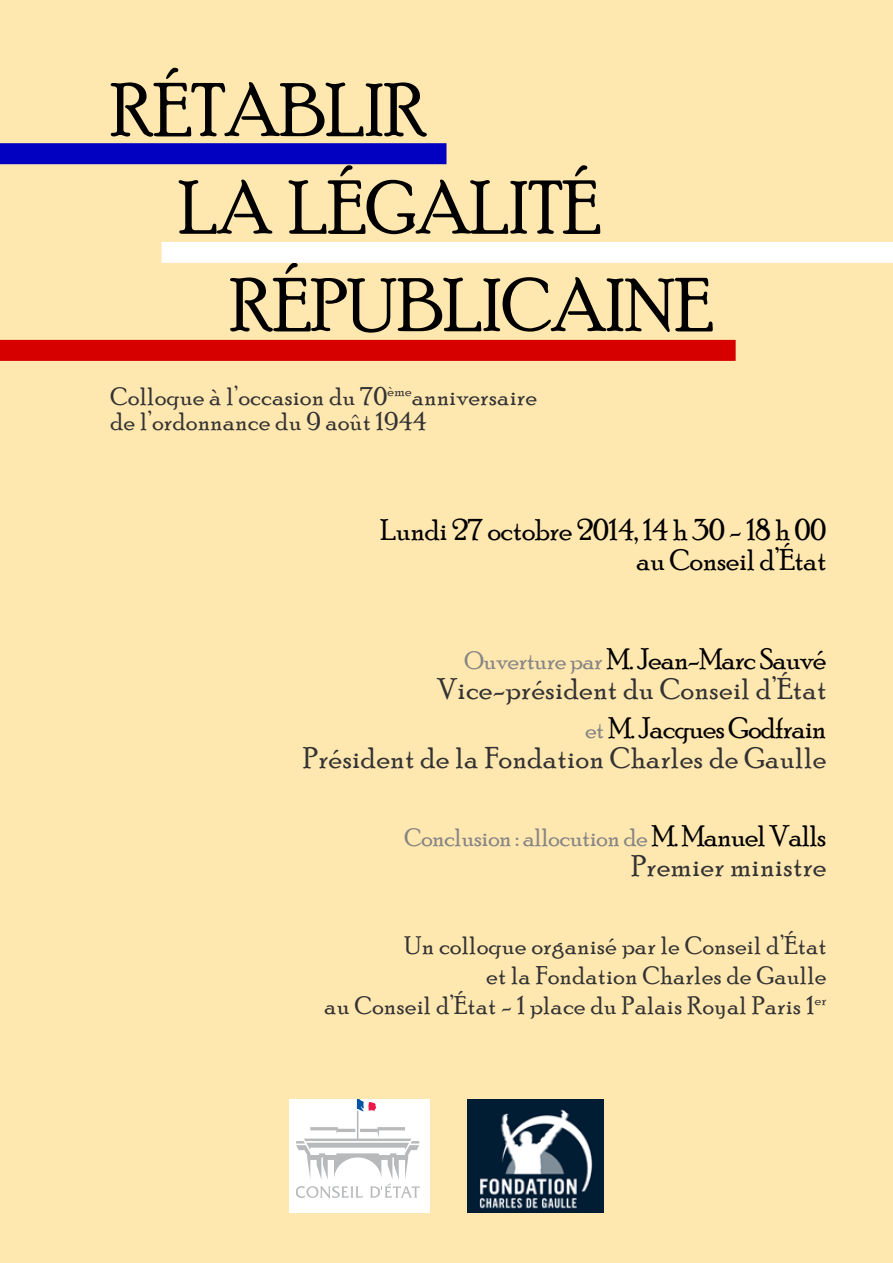
<style>
.page{position:relative;width:893px;height:1263px;background:#ffe7b0}
.page>*{position:absolute;margin:0;border:0;box-sizing:border-box;transform-origin:0 0}
.t1{font:74.55px "Poor Richard";color:#000}
.t2{font:30px/30px "Poor Richard";letter-spacing:.025em;color:#333;text-align:right}
.t3{font:30px/30px "Poor Richard";color:#000;text-align:right}
.t4{font:25.5px/30px "Poor Richard";letter-spacing:.025em;color:#333}
.t5{font:25.5px "Poor Richard";color:#858585}
.s1{font-size:25.5px;color:#858585}
.s2{color:#000}
.s3{font-size:30px;color:#000}
</style>
<div class="page">
<img style="left:468px;top:1099px;width:136px;height:113px">
<div style="left:0;top:143px;width:446px;height:21px;background:#0201c1"></div>
<div style="left:162px;top:242px;width:731px;height:21px;background:#fff"></div>
<div style="left:0;top:340px;width:736px;height:21px;background:#d60000"></div>
<div style="left:289px;top:1099px;width:140px;height:113px;background:#fff"></div>
<svg style="left:297px;top:1099px;width:123px;height:99px"></svg>
<h1 class="t1" style="left:111px;top:68px;width:318px">RÉTABLIR</h1>
<h1 class="t1" style="left:179px;top:165px;width:423px">LA LÉGALITÉ</h1>
<h1 class="t1" style="left:230px;top:263px;width:484px">RÉPUBLICAINE</h1>
<p class="t4" style="left:111px;top:383px;width:428px;line-height:25.5px">Colloque à l’occasion du 70<sup>ème</sup>anniversaire de l’ordonnance du 9 août 1944</p>
<p class="t3" style="left:381px;top:514px;width:447px">Lundi 27 octobre 2014, 14 h 30 - 18 h 00 au Conseil d’État</p>
<p class="t2" style="left:437px;top:643px;width:391px"><span class="s1">Ouverture par</span> <span class="s2">M. Jean-Marc Sauvé<br></span>Vice-président du Conseil d’État</p>
<p class="t2" style="left:303px;top:712px;width:524px"><span class="s1">et</span> <span class="s2">M. Jacques Godfrain<br></span>Président de la Fondation Charles de Gaulle</p>
<p class="t5" style="left:404px;top:822px;width:423px">Conclusion : allocution de <span class="s3">M.Manuel Valls</span></p>
<p class="t2" style="left:631px;top:850px;width:196px">Premier ministre</p>
<p class="t4" style="left:325px;top:930px;width:503px;text-align:right">Un colloque organisé par le Conseil d’État<br>et la Fondation Charles de Gaulle<br>au Conseil d’État - 1 place du Palais Royal Paris 1<sup>er</sup></p>
</div>
